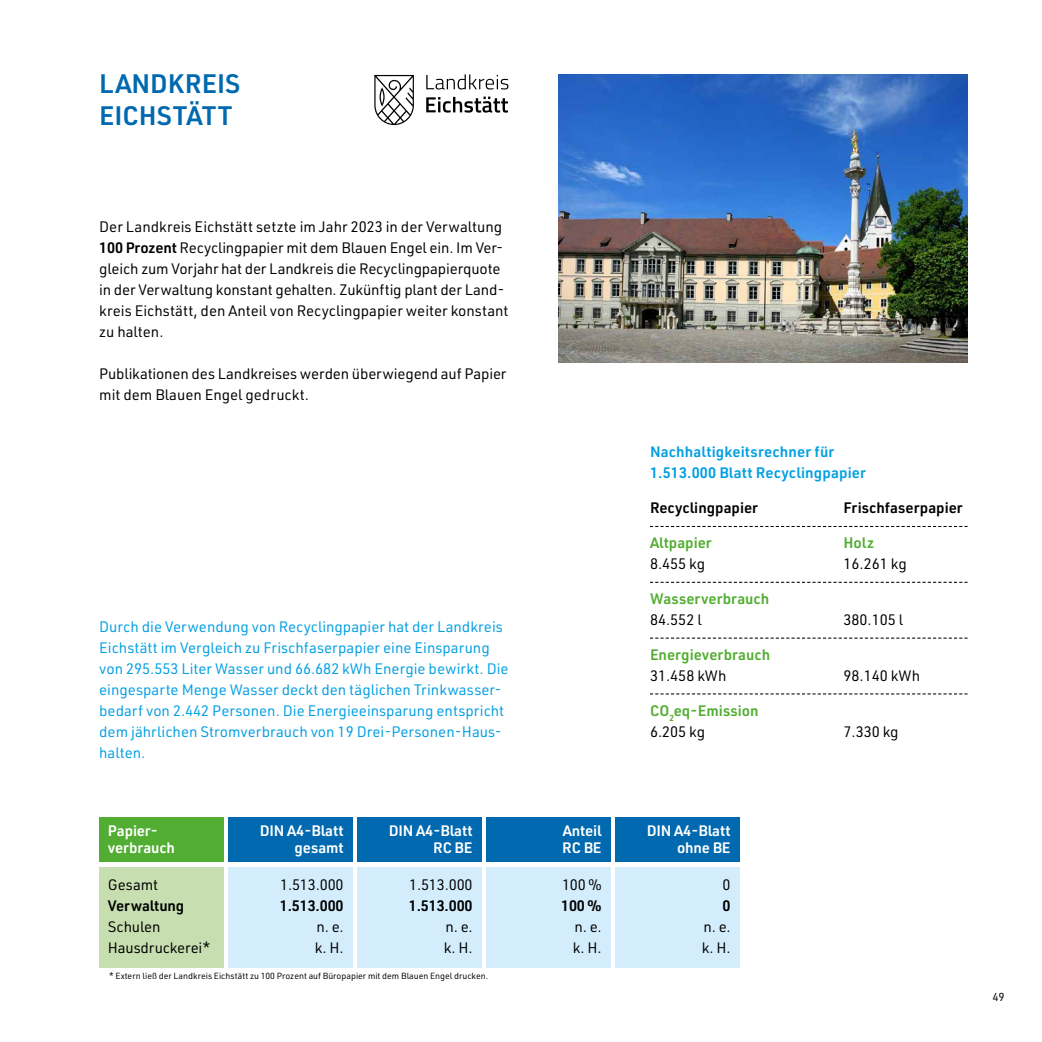
<style>
.page{position:relative;width:1042px;height:1042px;background:#fff}
.page>*{position:absolute;margin:0;border:0;box-sizing:border-box;transform-origin:0 0}
.t1{font:600 26.25px/31.5px "URWDIN";color:#0069af}
.t2{font:14.88px/21px "URWDIN";letter-spacing:-.005em;color:#000}
.t3{font:14.88px/21px "URWDIN";color:#009fe3}
.t4{font:600 14.88px/17.5px "URWDIN";letter-spacing:-.01em;color:#fff;text-align:right}
.t5{font:600 14.88px "URWDIN";color:#000}
.t6{font:600 14.88px/21px "URWDIN";color:#52ae32}
.t7{font:600 14.88px/21px "URWDIN";letter-spacing:.01em;color:#009fe3}
.t8{font:11.38px "URWDIN";color:#000}
.t9{font:8.75px "URWDIN";color:#000}
.s1{font-weight:600}
.s2{font-weight:400;color:#000}
</style>
<div class="page">
<img style="left:558px;top:74px;width:409px;height:288px">
<svg style="left:374px;top:75px;width:40px;height:50px"></svg>
<svg style="left:426px;top:97px;width:82px;height:16px"></svg>
<svg style="left:426px;top:74px;width:82px;height:16px"></svg>
<div style="left:99px;top:817px;width:124px;height:45px;background:#52ae32"></div>
<div style="left:228px;top:817px;width:124px;height:45px;background:#0069af"></div>
<div style="left:357px;top:817px;width:124px;height:45px;background:#0069af"></div>
<div style="left:486px;top:817px;width:124px;height:45px;background:#0069af"></div>
<div style="left:615px;top:817px;width:124px;height:45px;background:#0069af"></div>
<div style="left:99px;top:867px;width:124px;height:100px;background:#c7dfb0"></div>
<div style="left:228px;top:867px;width:124px;height:100px;background:#d4edfc"></div>
<div style="left:357px;top:867px;width:124px;height:100px;background:#d4edfc"></div>
<div style="left:486px;top:867px;width:124px;height:100px;background:#d4edfc"></div>
<div style="left:615px;top:867px;width:124px;height:100px;background:#d4edfc"></div>
<svg style="left:650px;top:526px;width:317px;height:1px"></svg>
<svg style="left:650px;top:582px;width:317px;height:1px"></svg>
<svg style="left:650px;top:637px;width:317px;height:1px"></svg>
<svg style="left:650px;top:693px;width:317px;height:1px"></svg>
<h1 class="t1" style="left:99px;top:67px;width:143px">LANDKREIS<br>EICHSTÄTT</h1>
<p class="t2" style="left:99px;top:216px;width:411px">Der Landkreis Eichstätt setzte im Jahr 2023 in der Verwaltung <span class="s1">100 Prozent</span> Recyclingpapier mit dem Blauen Engel ein. Im Ver&shy;gleich zum Vorjahr hat der Landkreis die Recyclingpapierquote in der Verwaltung konstant gehalten. Zukünftig plant der Land&shy;kreis Eichstätt, den Anteil von Recyclingpapier weiter konstant zu halten.</p>
<p class="t2" style="left:99px;top:363px;width:409px">Publikationen des Landkreises werden überwiegend auf Papier mit dem Blauen Engel gedruckt.</p>
<p class="t3" style="left:99px;top:616px;width:411px">Durch die Verwendung von Recyclingpapier hat der Landkreis Eichstätt im Vergleich zu Frischfaserpapier eine Einsparung von 295.553 Liter Wasser und 66.682 kWh Energie bewirkt. Die eingesparte Menge Wasser deckt den täglichen Trinkwasser&shy;bedarf von 2.442 Personen. Die Energieeinsparung entspricht dem jährlichen Stromverbrauch von 19 Drei-Personen-Haus&shy;halten.</p>
<p class="t4" style="left:108px;top:821px;width:69px;text-align:left">Papier&shy;verbrauch</p>
<p class="t2" style="left:108px;top:873px;width:52px">Gesamt</p>
<p class="t5" style="left:108px;top:895px;width:78px">Verwaltung</p>
<p class="t2" style="left:108px;top:915px;width:104px">Schulen<br>Hausdruckerei*</p>
<p class="t4" style="left:389px;top:821px;width:85px">DIN A4-Blatt<br>RC BE</p>
<p class="t2" style="left:409px;top:873px;width:65px">1.513.000</p>
<p class="t5" style="left:409px;top:895px;width:65px">1.513.000</p>
<p class="t2" style="left:444px;top:915px;width:30px">n. e. k. H.</p>
<p class="t4" style="left:260px;top:821px;width:85px">DIN A4-Blatt gesamt</p>
<p class="t2" style="left:280px;top:873px;width:65px">1.513.000</p>
<p class="t5" style="left:280px;top:895px;width:65px">1.513.000</p>
<p class="t2" style="left:315px;top:915px;width:30px">n. e. k. H.</p>
<p class="t9" style="left:109px;top:970px;width:380px">* Extern ließ der Landkreis Eichstätt zu 100 Prozent auf Büropapier mit dem Blauen Engel drucken.</p>
<p class="t4" style="left:562px;top:821px;width:41px;text-align:left">Anteil<br>RC BE</p>
<p class="t2" style="left:562px;top:873px;width:41px">100 %</p>
<p class="t5" style="left:561px;top:895px;width:42px">100 %</p>
<p class="t2" style="left:573px;top:915px;width:30px">n. e. k. H.</p>
<p class="t7" style="left:650px;top:441px;width:217px">Nachhaltigkeitsrechner für<br>1.513.000 Blatt Recyclingpapier</p>
<p class="t5" style="left:650px;top:498px;width:110px">Recyclingpapier</p>
<p class="t5" style="left:843px;top:498px;width:121px">Frischfaserpapier</p>
<p class="t6" style="left:650px;top:532px;width:63px">Altpapier</p>
<p class="t6" style="left:843px;top:532px;width:32px">Holz</p>
<p class="t2" style="left:650px;top:553px;width:57px">8.455 kg</p>
<p class="t2" style="left:843px;top:553px;width:65px">16.261 kg</p>
<p class="t6" style="left:650px;top:588px;width:121px">Wasserverbrauch</p>
<p class="t2" style="left:650px;top:609px;width:53px">84.552 l</p>
<p class="t2" style="left:843px;top:609px;width:61px">380.105 l</p>
<p class="t6" style="left:650px;top:644px;width:122px">Energieverbrauch</p>
<p class="t2" style="left:650px;top:665px;width:78px">31.458 kWh</p>
<p class="t2" style="left:843px;top:665px;width:78px">98.140 kWh</p>
<p class="t6" style="left:650px;top:700px;width:110px">CO<sub>2</sub>eq-Emission<br><span class="s2">6.205 kg</span></p>
<p class="t2" style="left:843px;top:721px;width:57px">7.330 kg</p>
<p class="t4" style="left:647px;top:821px;width:85px">DIN A4-Blatt ohne BE</p>
<p class="t2" style="left:722px;top:873px;width:10px">0</p>
<p class="t5" style="left:722px;top:895px;width:10px">0</p>
<p class="t2" style="left:702px;top:915px;width:30px">n. e. k. H.</p>
<p class="t8" style="left:992px;top:989px;width:14px">49</p>
</div>
